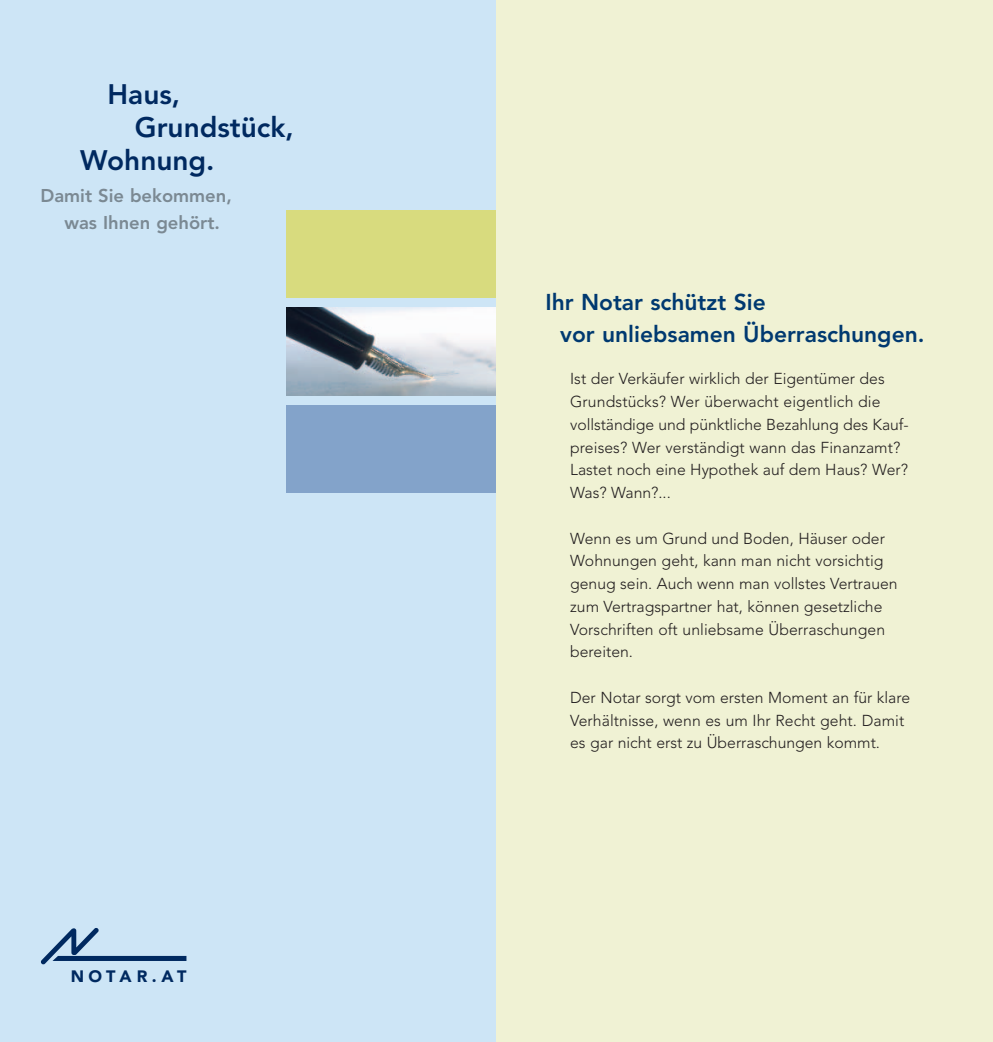
<style>
.page{position:relative;width:993px;height:1042px;background:#fff}
.page>*{position:absolute;margin:0;border:0;box-sizing:border-box;transform-origin:0 0}
.t1{font:800 28px "Avenir";color:#002960}
.t2{font:800 22.75px/31.5px "Avenir";color:#003970}
.t3{font:800 18.38px/26.2px "Avenir";color:#7b8993}
.t4{font:900 16.45px "Avenir";letter-spacing:.25em;color:#002960}
.t5{font:300 15.75px/22.8px "Avenir";color:#231f20}
</style>
<div class="page">
<div style="left:495px;top:0;width:496px;height:1042px;background:#f0f2d4"></div>
<div style="left:0;top:0;width:495px;height:1042px;background:#cde5f6"></div>
<div style="left:286px;top:210px;width:209px;height:88px;background:#d8db7e"></div>
<img style="left:286px;top:308px;width:209px;height:87px">
<div style="left:286px;top:405px;width:209px;height:87px;background:#83a3ca"></div>
<svg style="left:41px;top:928px;width:145px;height:36px"></svg>
<h1 class="t1" style="left:107px;top:82px;width:74px">Haus,</h1>
<h1 class="t1" style="left:135px;top:116px;width:160px">Grundstück,</h1>
<h1 class="t1" style="left:80px;top:149px;width:136px">Wohnung.</h1>
<p class="t3" style="left:64px;top:184px;width:169px;text-indent:-24px">Damit Sie bekommen, was Ihnen gehört.</p>
<p class="t4" style="left:71px;top:969px;width:117px">NOTAR.AT</p>
<h2 class="t2" style="left:560px;top:288px;width:366px;text-indent:-15px">Ihr Notar schützt Sie<br>vor unliebsamen Überraschungen.</h2>
<p class="t5" style="left:570px;top:369px;width:340px">Ist der Verkäufer wirklich der Eigentümer des Grundstücks? Wer überwacht eigentlich die vollständige und pünktliche Bezahlung des Kauf&shy;preises? Wer verständigt wann das Finanzamt?<br>Lastet noch eine Hypothek auf dem Haus? Wer?<br>Was? Wann?...</p>
<p class="t5" style="left:570px;top:528px;width:329px">Wenn es um Grund und Boden, Häuser oder Wohnungen geht, kann man nicht vorsichtig genug sein. Auch wenn man vollstes Vertrauen zum Vertragspartner hat, können gesetzliche Vorschriften oft unliebsame Überraschungen bereiten.</p>
<p class="t5" style="left:570px;top:687px;width:341px">Der Notar sorgt vom ersten Moment an für klare<br>Verhältnisse, wenn es um Ihr Recht geht. Damit es gar nicht erst zu Überraschungen kommt.</p>
</div>
